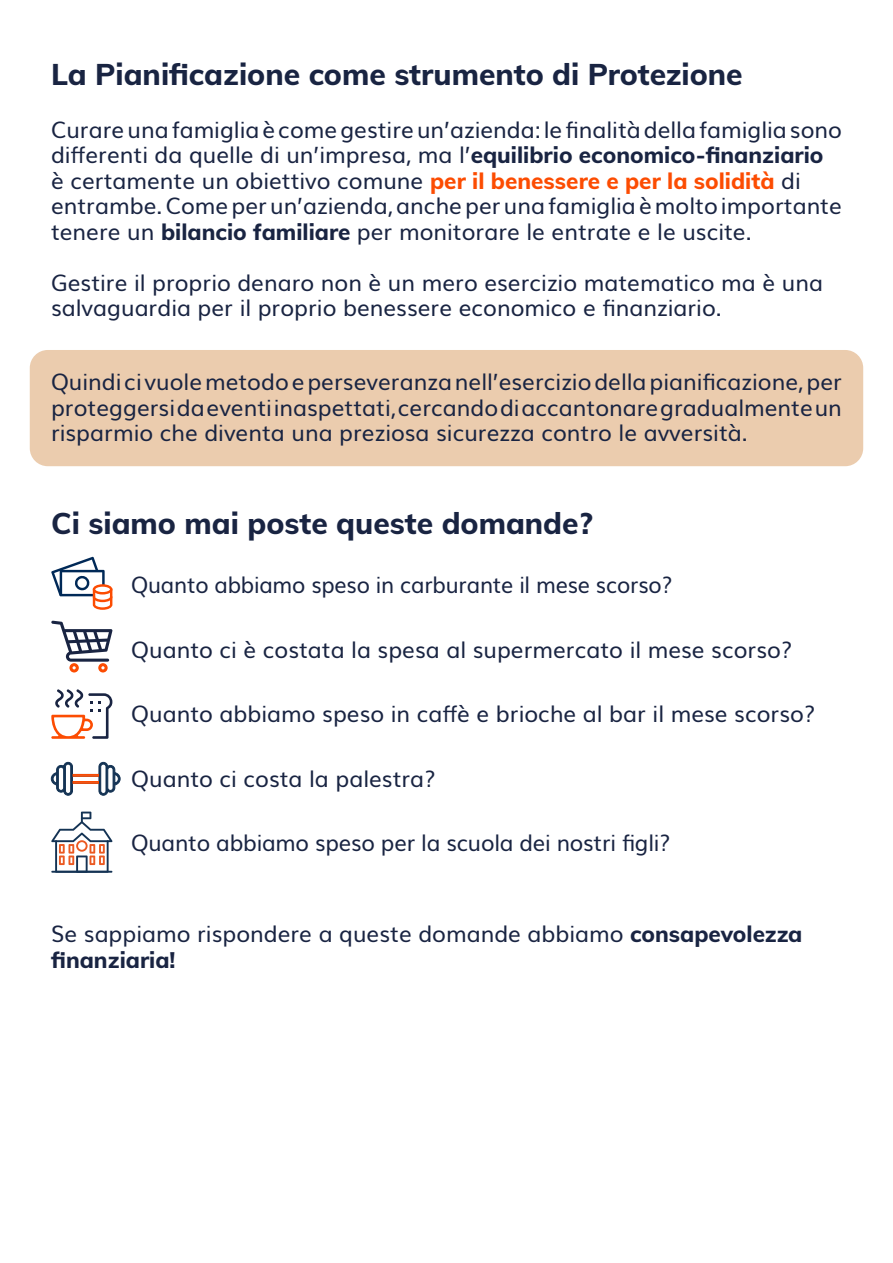
<style>
.page{position:relative;width:893px;height:1263px;background:#fff}
.page>*{position:absolute;margin:0;border:0;box-sizing:border-box;transform-origin:0 0}
.t1{font:800 30px "Muli";color:#192442}
.t2{font:22.5px/25.5px "Muli";color:#192442}
.t3{font:22.5px "Muli";color:#192442;scale:.96 1}
.s1{font-weight:800}
.s2{font-weight:800;color:#fc4c02}
</style>
<div class="page">
<div style="left:30px;top:350px;width:833px;height:116px;background:#ebccae;border-radius:18px"></div>
<svg style="left:51px;top:557px;width:61px;height:53px"></svg>
<svg style="left:51px;top:689px;width:61px;height:50px"></svg>
<svg style="left:51px;top:621px;width:61px;height:51px"></svg>
<svg style="left:51px;top:762px;width:70px;height:34px"></svg>
<div style="left:73px;top:774px;width:26px;height:2px;background:#eb5921;border:1px solid #fc4c02"></div>
<div style="left:73px;top:781px;width:26px;height:2px;background:#eb5921;border:1px solid #fc4c02"></div>
<svg style="left:51px;top:811px;width:61px;height:62px"></svg>
<h1 class="t1" style="left:51px;top:53px;width:693px">La Pianificazione come strumento di Protezione</h1>
<p class="t2" style="left:51px;top:115px;width:792px">Curare una famiglia è come gestire un’azienda: le finalità della famiglia sono differenti da quelle di un’impresa, ma l’<span class="s1">equilibrio economico-finanziario<br></span>è certamente un obiettivo comune <span class="s2">per il benessere e per la solidità</span> di entrambe. Come per un’azienda, anche per una famiglia è molto importante tenere un <span class="s1">bilancio familiare</span> per monitorare le entrate e le uscite.</p>
<p class="t2" style="left:51px;top:268px;width:773px">Gestire il proprio denaro non è un mero esercizio matematico ma è una salvaguardia per il proprio benessere economico e finanziario.</p>
<p class="t2" style="left:51px;top:368px;width:792px;text-align:justify">Quindi ci vuole metodo e perseveranza nell’esercizio della pianificazione, per proteggersi da eventi inaspettati, cercando di accantonare gradualmente un risparmio che diventa una preziosa sicurezza contro le avversità.</p>
<h1 class="t1" style="left:51px;top:502px;width:543px">Ci siamo mai poste queste domande?</h1>
<p class="t3" style="left:131px;top:567px;width:565px">Quanto abbiamo speso in carburante il mese scorso?</p>
<p class="t2" style="left:131px;top:635px;width:663px">Quanto ci è costata la spesa al supermercato il mese scorso?</p>
<p class="t2" style="left:131px;top:699px;width:686px">Quanto abbiamo speso in caffè e brioche al bar il mese scorso?</p>
<p class="t2" style="left:131px;top:764px;width:306px">Quanto ci costa la palestra?</p>
<p class="t2" style="left:131px;top:828px;width:541px">Quanto abbiamo speso per la scuola dei nostri figli?</p>
<p class="t2" style="left:51px;top:920px;width:753px">Se sappiamo rispondere a queste domande abbiamo <span class="s1">consapevolezza finanziaria!</span></p>
</div>
